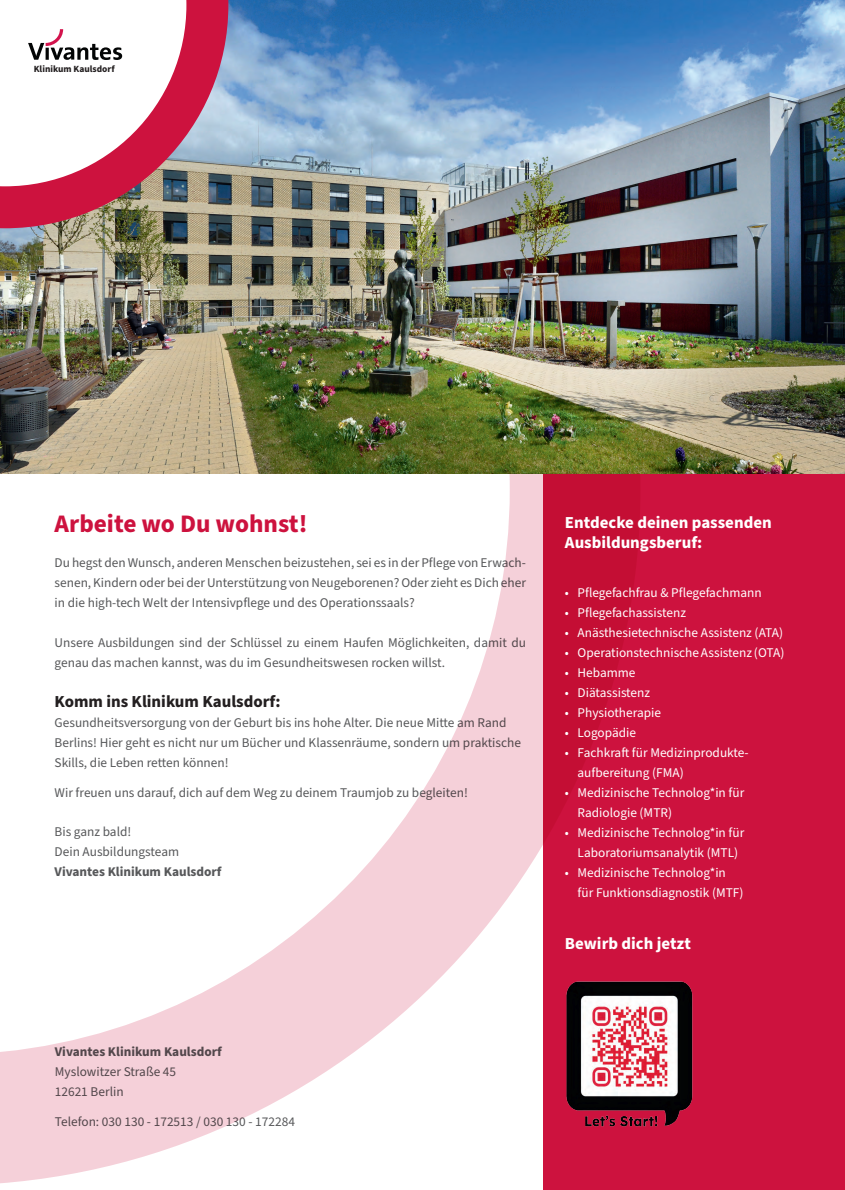
<style>
.page{position:relative;width:845px;height:1190px;background:#fff}
.page>*{position:absolute;margin:0;border:0;box-sizing:border-box;transform-origin:0 0}
.t1{font:700 25.2px "Source Sans Pro";color:#cd123e}
.t2{font:700 16.8px/19.9px "Source Sans Pro";color:#fff}
.t3{font:700 16.8px "Source Sans Pro";color:#231f20}
.t4{font:13.3px/19.9px "Source Sans Pro";color:#57585a}
.t5{font:13.3px/19.9px "Source Sans Pro";color:#fff}
.t6{font:700 13.3px "Source Sans Pro";color:#57585a}
.t7{font:700 9.45px "Source Sans Pro";color:#231f20}
</style>
<div class="page">
<div style="left:543px;top:473px;width:301px;height:717px;background:#cd123e"></div>
<img style="left:0;top:0;width:844px;height:473px">
<img style="left:0;top:0;width:228px;height:228px">
<svg style="left:0;top:0;width:186px;height:186px"></svg>
<img style="left:640px;top:981px;width:53px;height:146px">
<svg style="left:0;top:473px;width:640px;height:711px"></svg>
<p class="t7" style="left:34px;top:63px;width:82px">Klinikum Kaulsdorf</p>
<h1 class="t1" style="left:55px;top:507px;width:254px">Arbeite wo Du wohnst!</h1>
<p class="t4" style="left:55px;top:553px;width:473px;text-align:justify">Du hegst den Wunsch, anderen Menschen beizustehen, sei es in der Pflege von Erwach&shy;senen, Kindern oder bei der Unterstützung von Neugeborenen? Oder zieht es Dich eher in die high-tech Welt der Intensivpflege und des Operationssaals?</p>
<p class="t4" style="left:55px;top:633px;width:473px">Unsere Ausbildungen sind der Schlüssel zu einem Haufen Möglichkeiten, damit du genau das machen kannst, was du im Gesundheitswesen rocken willst.</p>
<p class="t3" style="left:55px;top:690px;width:227px">Komm ins Klinikum Kaulsdorf:</p>
<p class="t4" style="left:55px;top:713px;width:467px">Gesundheitsversorgung von der Geburt bis ins hohe Alter. Die neue Mitte am Rand<br>Berlins! Hier geht es nicht nur um Bücher und Klassenräume, sondern um praktische<br>Skills, die Leben retten können!</p>
<p class="t4" style="left:55px;top:782px;width:414px">Wir freuen uns darauf, dich auf dem Weg zu deinem Traumjob zu begleiten!</p>
<p class="t4" style="left:55px;top:822px;width:126px">Bis ganz bald!<br>Dein Ausbildungsteam</p>
<p class="t6" style="left:55px;top:863px;width:168px">Vivantes Klinikum Kaulsdorf</p>
<p class="t6" style="left:55px;top:1043px;width:168px">Vivantes Klinikum Kaulsdorf</p>
<p class="t4" style="left:55px;top:1062px;width:123px">Myslowitzer Straße 45<br>12621 Berlin</p>
<p class="t4" style="left:55px;top:1112px;width:241px">Telefon: 030 130 - 172513 / 030 130 - 172284</p>
<p class="t2" style="left:565px;top:512px;width:208px">Entdecke deinen passenden<br>Ausbildungsberuf:</p>
<p class="t5" style="left:565px;top:583px;width:198px">• Pflegefachfrau &amp; Pflegefachmann</p>
<p class="t5" style="left:565px;top:603px;width:122px">• Pflegefachassistenz</p>
<p class="t5" style="left:565px;top:623px;width:219px">• Anästhesietechnische Assistenz (ATA)</p>
<p class="t5" style="left:565px;top:643px;width:221px">• Operationstechnische Assistenz (OTA)</p>
<p class="t5" style="left:565px;top:663px;width:72px">• Hebamme</p>
<p class="t5" style="left:565px;top:683px;width:87px">• Diätassistenz</p>
<p class="t5" style="left:565px;top:703px;width:98px">• Physiotherapie</p>
<p class="t5" style="left:565px;top:723px;width:73px">• Logopädie</p>
<p class="t5" style="left:577px;top:743px;width:173px;text-indent:-13px">• Fachkraft für Medizinprodukte&shy;aufbereitung (FMA)</p>
<p class="t5" style="left:577px;top:783px;width:168px;text-indent:-13px">• Medizinische Technolog*in für<br>Radiologie (MTR)</p>
<p class="t5" style="left:565px;top:823px;width:181px;text-align:center">• Medizinische Technolog*in für<br>Laboratoriumsanalytik (MTL)</p>
<p class="t5" style="left:577px;top:863px;width:167px;text-indent:-13px">• Medizinische Technolog*in für Funktionsdiagnostik (MTF)</p>
<p class="t2" style="left:565px;top:934px;width:127px">Bewirb dich jetzt</p>
</div>
